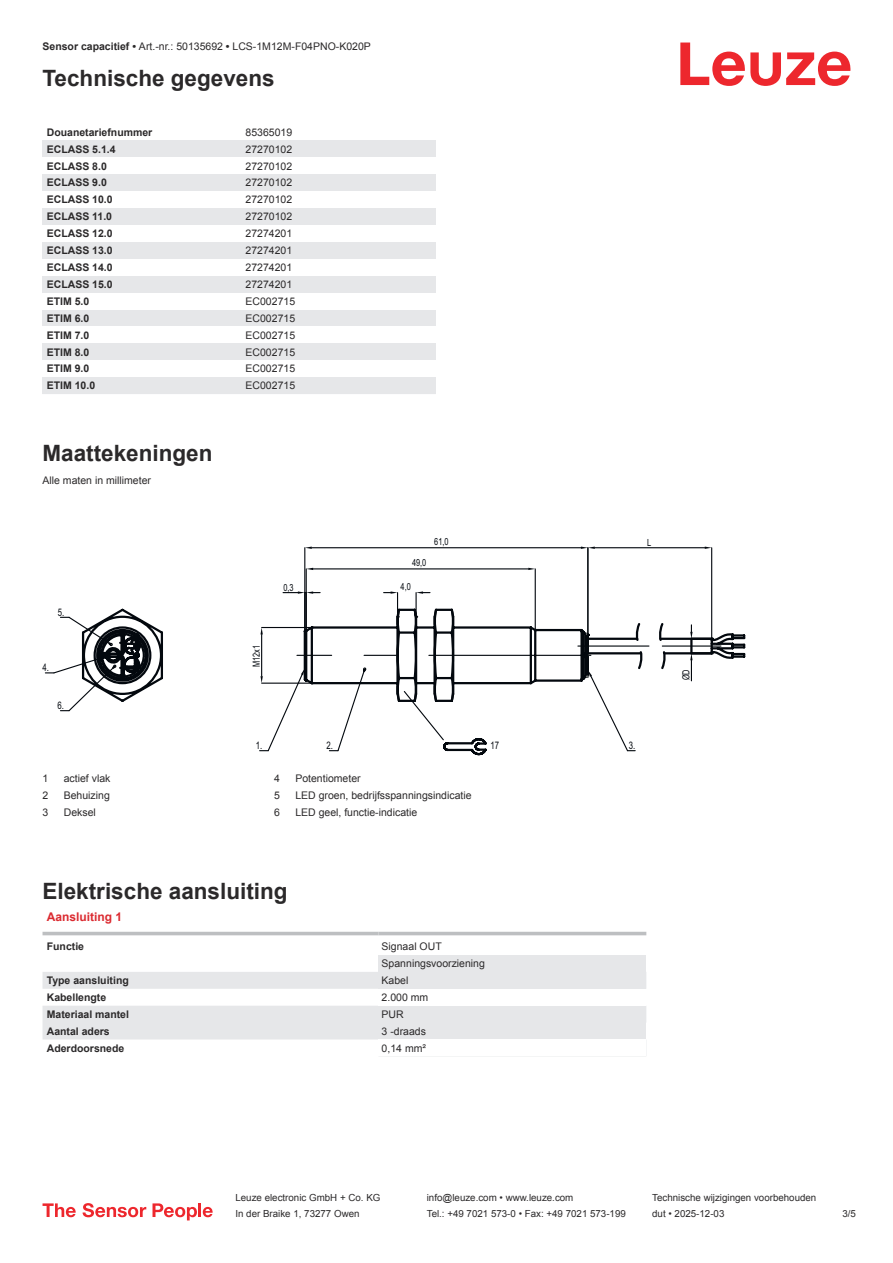
<style>
.page{position:relative;width:893px;height:1263px;background:#fff}
.page>*{position:absolute;margin:0;border:0;box-sizing:border-box;transform-origin:0 0}
.t1{font:700 22.5px "Arial";color:#2b292a}
.t2{font:700 12px "Arial";color:#db2a30}
.t3{font:10.5px/17px "Arial";color:#2b292a}
.t4{font:700 10.5px "Arial";color:#2b292a}
.t5{font:10.35px "Arial";color:#03080e;scale:.75 1}
.t6{font:9.75px "Arial";color:#2b292a}
.t7{font:9.75px "Arial";color:#03080e;scale:.75 1}
.s1{font-weight:700}
</style>
<div class="page">
<svg style="left:680px;top:43px;width:170px;height:43px"></svg>
<div style="left:43px;top:140px;width:199px;height:17px;background:#e6e7e9"></div>
<div style="left:242px;top:140px;width:194px;height:17px;background:#e6e7e9"></div>
<div style="left:43px;top:174px;width:199px;height:17px;background:#e6e7e9"></div>
<div style="left:242px;top:174px;width:194px;height:17px;background:#e6e7e9"></div>
<div style="left:43px;top:208px;width:199px;height:17px;background:#e6e7e9"></div>
<div style="left:242px;top:208px;width:194px;height:17px;background:#e6e7e9"></div>
<div style="left:43px;top:242px;width:199px;height:17px;background:#e6e7e9"></div>
<div style="left:242px;top:242px;width:194px;height:17px;background:#e6e7e9"></div>
<div style="left:43px;top:276px;width:199px;height:17px;background:#e6e7e9"></div>
<div style="left:242px;top:276px;width:194px;height:17px;background:#e6e7e9"></div>
<div style="left:43px;top:310px;width:199px;height:16px;background:#e6e7e9"></div>
<div style="left:242px;top:310px;width:194px;height:16px;background:#e6e7e9"></div>
<div style="left:43px;top:343px;width:199px;height:17px;background:#e6e7e9"></div>
<div style="left:242px;top:343px;width:194px;height:17px;background:#e6e7e9"></div>
<div style="left:43px;top:377px;width:199px;height:17px;background:#e6e7e9"></div>
<div style="left:242px;top:377px;width:194px;height:17px;background:#e6e7e9"></div>
<svg style="left:43px;top:931px;width:603px;height:5px"></svg>
<svg style="left:43px;top:972px;width:335px;height:68px;fill:#e6e7e9"></svg>
<hr style="left:43px;top:932px;width:335px;height:3px;background:#bdbfc1">
<hr style="left:378px;top:932px;width:268px;height:3px;background:#bdbfc1">
<div style="left:378px;top:955px;width:268px;height:17px;background:#e6e7e9"></div>
<div style="left:378px;top:972px;width:268px;height:17px;background:#e6e7e9"></div>
<div style="left:378px;top:1006px;width:268px;height:16px;background:#e6e7e9"></div>
<div style="left:378px;top:1022px;width:268px;height:17px;background:#e6e7e9"></div>
<svg style="left:43px;top:1203px;width:33px;height:14px"></svg>
<svg style="left:83px;top:1203px;width:63px;height:14px"></svg>
<svg style="left:153px;top:1203px;width:44px;height:17px"></svg>
<hr style="left:198px;top:1203px;width:3px;height:14px;background:#ed272d">
<svg style="left:203px;top:1207px;width:10px;height:10px"></svg>
<svg style="left:472px;top:633px;width:273px;height:122px"></svg>
<hr style="left:306px;top:569px;width:1px;height:61px;background:#03080e">
<hr style="left:535px;top:569px;width:1px;height:61px;background:#03080e">
<hr style="left:313px;top:568px;width:215px;height:1px;background:#03080e">
<svg style="left:306px;top:568px;width:7px;height:2px"></svg>
<svg style="left:528px;top:568px;width:7px;height:2px"></svg>
<hr style="left:711px;top:548px;width:1px;height:90px;background:#03080e">
<hr style="left:595px;top:547px;width:110px;height:1px;background:#03080e">
<svg style="left:705px;top:547px;width:7px;height:2px"></svg>
<hr style="left:304px;top:548px;width:1px;height:83px;background:#03080e">
<hr style="left:587px;top:548px;width:1px;height:87px;background:#03080e">
<hr style="left:312px;top:547px;width:269px;height:1px;background:#03080e">
<svg style="left:305px;top:547px;width:7px;height:2px"></svg>
<svg style="left:581px;top:547px;width:14px;height:2px"></svg>
<svg style="left:260px;top:591px;width:461px;height:161px"></svg>
<svg style="left:45px;top:608px;width:118px;height:104px"></svg>
<p class="t3" style="left:43px;top:39px;width:330px"><span class="s1">Sensor capacitief •</span> Art.-nr.: 50135692 <span class="s1">•</span> LCS-1M12M-F04PNO-K020P</p>
<h1 class="t1" style="left:43px;top:69px;width:234px">Technische gegevens</h1>
<p class="t4" style="left:47px;top:128px;width:107px">Douanetariefnummer</p>
<p class="t3" style="left:246px;top:125px;width:48px">85365019</p>
<p class="t4" style="left:47px;top:145px;width:70px">ECLASS 5.1.4</p>
<p class="t3" style="left:246px;top:141px;width:48px">27270102</p>
<p class="t4" style="left:47px;top:162px;width:62px">ECLASS 8.0</p>
<p class="t3" style="left:246px;top:158px;width:48px">27270102</p>
<p class="t4" style="left:47px;top:179px;width:62px">ECLASS 9.0</p>
<p class="t3" style="left:246px;top:175px;width:48px">27270102</p>
<p class="t4" style="left:47px;top:195px;width:67px">ECLASS 10.0</p>
<p class="t3" style="left:246px;top:192px;width:48px">27270102</p>
<p class="t4" style="left:47px;top:212px;width:67px">ECLASS 11.0</p>
<p class="t3" style="left:246px;top:209px;width:48px">27270102</p>
<p class="t4" style="left:47px;top:229px;width:67px">ECLASS 12.0</p>
<p class="t3" style="left:246px;top:226px;width:48px">27274201</p>
<p class="t4" style="left:47px;top:246px;width:67px">ECLASS 13.0</p>
<p class="t3" style="left:246px;top:243px;width:48px">27274201</p>
<p class="t4" style="left:47px;top:263px;width:67px">ECLASS 14.0</p>
<p class="t3" style="left:246px;top:260px;width:48px">27274201</p>
<p class="t4" style="left:47px;top:280px;width:67px">ECLASS 15.0</p>
<p class="t3" style="left:246px;top:277px;width:48px">27274201</p>
<p class="t4" style="left:47px;top:297px;width:44px">ETIM 5.0</p>
<p class="t3" style="left:246px;top:294px;width:51px">EC002715</p>
<p class="t4" style="left:47px;top:314px;width:44px">ETIM 6.0</p>
<p class="t3" style="left:246px;top:311px;width:51px">EC002715</p>
<p class="t4" style="left:47px;top:331px;width:44px">ETIM 7.0</p>
<p class="t3" style="left:246px;top:327px;width:51px">EC002715</p>
<p class="t4" style="left:47px;top:348px;width:44px">ETIM 8.0</p>
<p class="t3" style="left:246px;top:344px;width:51px">EC002715</p>
<p class="t4" style="left:47px;top:365px;width:44px">ETIM 9.0</p>
<p class="t3" style="left:246px;top:361px;width:51px">EC002715</p>
<p class="t4" style="left:47px;top:381px;width:50px">ETIM 10.0</p>
<p class="t3" style="left:246px;top:378px;width:51px">EC002715</p>
<h1 class="t1" style="left:43px;top:444px;width:172px">Maattekeningen</h1>
<p class="t3" style="left:43px;top:473px;width:110px">Alle maten in millimeter</p>
<p class="t5" style="left:58px;top:608px;width:10px">5.</p>
<p class="t5" style="left:43px;top:663px;width:10px">4.</p>
<p class="t5" style="left:57px;top:701px;width:10px">6.</p>
<p class="t3" style="left:43px;top:771px;width:7px">1</p>
<p class="t3" style="left:64px;top:771px;width:48px">actief vlak</p>
<p class="t3" style="left:43px;top:788px;width:7px">2</p>
<p class="t3" style="left:64px;top:788px;width:48px">Behuizing</p>
<p class="t3" style="left:43px;top:805px;width:7px">3</p>
<p class="t3" style="left:64px;top:805px;width:34px">Deksel</p>
<p class="t7" style="left:253px;top:667px;width:31px;rotate:-90deg">M12x1</p>
<p class="t7" style="left:283px;top:583px;width:15px">0,3</p>
<p class="t7" style="left:412px;top:559px;width:21px">49,0</p>
<p class="t7" style="left:401px;top:582px;width:15px">4,0</p>
<p class="t7" style="left:434px;top:537px;width:21px">61,0</p>
<p class="t7" style="left:647px;top:539px;width:7px">L</p>
<p class="t5" style="left:256px;top:741px;width:10px">1.</p>
<p class="t5" style="left:326px;top:741px;width:10px">2.</p>
<p class="t5" style="left:490px;top:741px;width:13px">17</p>
<p class="t5" style="left:629px;top:741px;width:10px">3.</p>
<p class="t3" style="left:274px;top:771px;width:7px">4</p>
<p class="t3" style="left:295px;top:771px;width:67px">Potentiometer</p>
<p class="t3" style="left:274px;top:788px;width:7px">5</p>
<p class="t3" style="left:295px;top:788px;width:178px">LED groen, bedrijfsspanningsindicatie</p>
<p class="t3" style="left:274px;top:805px;width:7px">6</p>
<p class="t3" style="left:295px;top:805px;width:123px">LED geel, functie-indicatie</p>
<h1 class="t1" style="left:43px;top:882px;width:247px">Elektrische aansluiting</h1>
<p class="t2" style="left:47px;top:912px;width:77px">Aansluiting 1</p>
<p class="t4" style="left:47px;top:942px;width:39px">Functie</p>
<p class="t3" style="left:382px;top:939px;width:105px">Signaal OUT<br>Spanningsvoorziening</p>
<p class="t4" style="left:47px;top:976px;width:84px">Type aansluiting</p>
<p class="t3" style="left:382px;top:973px;width:28px">Kabel</p>
<p class="t4" style="left:47px;top:993px;width:61px">Kabellengte</p>
<p class="t3" style="left:382px;top:990px;width:48px">2.000 mm</p>
<p class="t4" style="left:47px;top:1010px;width:84px">Materiaal mantel</p>
<p class="t3" style="left:382px;top:1007px;width:24px">PUR</p>
<p class="t4" style="left:47px;top:1027px;width:65px">Aantal aders</p>
<p class="t3" style="left:382px;top:1023px;width:46px">3 -draads</p>
<p class="t4" style="left:47px;top:1044px;width:79px">Aderdoorsnede</p>
<p class="t3" style="left:382px;top:1040px;width:46px">0,14 mm²</p>
<p class="t7" style="left:682px;top:680px;width:16px;rotate:-90deg">ØD</p>
<p class="t6" style="left:235px;top:1194px;width:146px">Leuze electronic GmbH + Co. KG</p>
<p class="t6" style="left:427px;top:1194px;width:148px">info@leuze.com • www.leuze.com</p>
<p class="t6" style="left:652px;top:1194px;width:166px">Technische wijzigingen voorbehouden</p>
<p class="t6" style="left:235px;top:1210px;width:126px">In der Braike 1, 73277 Owen</p>
<p class="t6" style="left:427px;top:1210px;width:201px">Tel.: +49 7021 573-0 • Fax: +49 7021 573-199</p>
<p class="t6" style="left:652px;top:1210px;width:74px">dut • 2025-12-03</p>
<p class="t6" style="left:842px;top:1210px;width:15px">3 /5</p>
</div>
